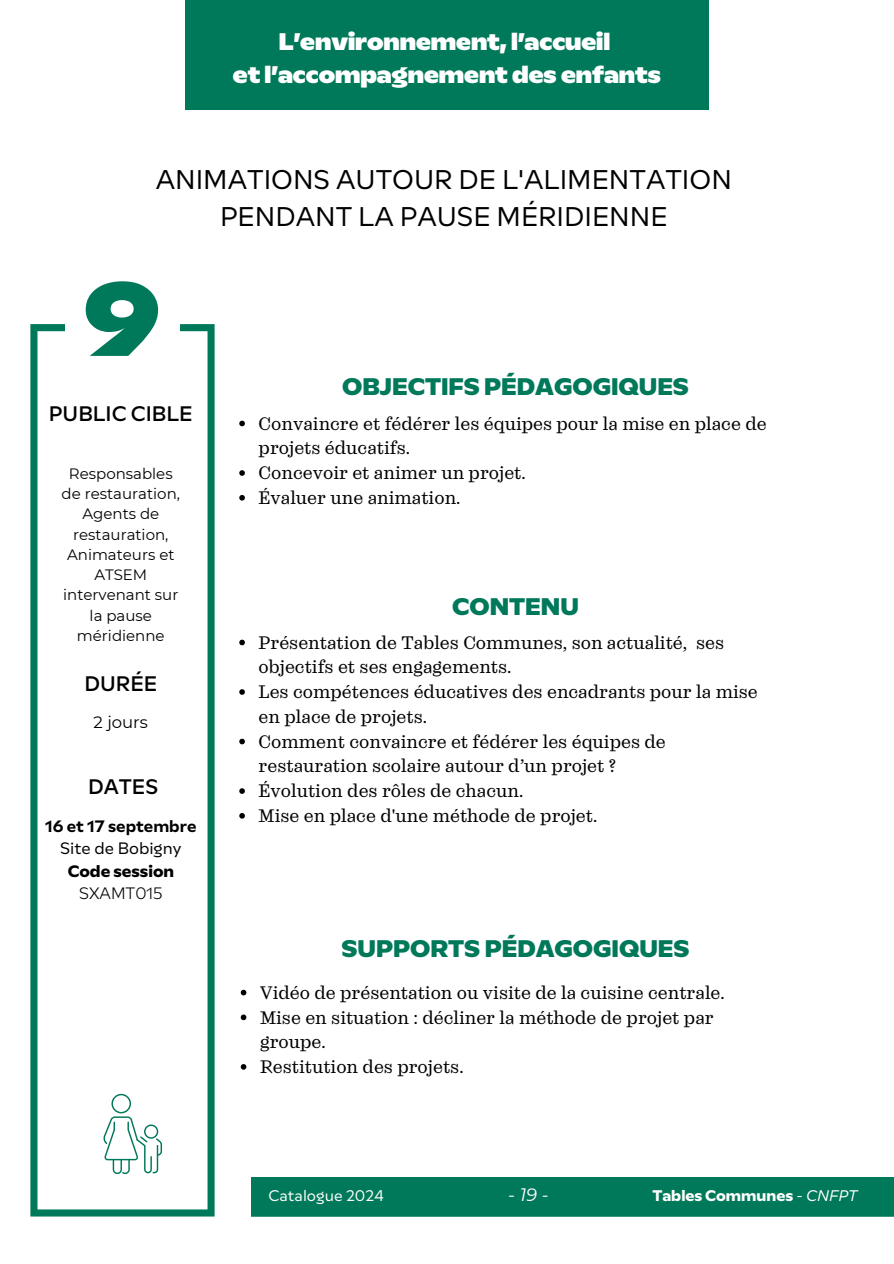
<style>
.page{position:relative;width:894px;height:1264px;background:#fff}
.page>*{position:absolute;margin:0;border:0;box-sizing:border-box;transform-origin:0 0}
.t1{font:900 105px "RB Multima";color:#00785a}
.t2{font:27px/37.2px "RB Multima";color:#000;text-align:center}
.t3{font:900 24px/32.7px "RB Multima";color:#fefffe;text-align:center}
.t4{font:800 24px "RB Multima";color:#00785a}
.t5{font:500 21px "RB Multima";color:#000}
.t6{font:18px/24.8px "RB Kreol Text";color:#000}
.t7{font:italic 18px "Montserrat";color:#fefffe}
.t8{font:600 16.5px/22.5px "RB Multima";color:#000;text-align:center}
.t9{font:16.5px "Montserrat";color:#000}
.t10{font:700 15.3px "RB Multima";color:#fefffe}
.t11{font:15.3px "RB Multima";color:#fefffe}
.t12{font:15px/20.2px "Montserrat";color:#000;text-align:center}
.s1{font-weight:400}
.s2{font-weight:700}
.s3{font-weight:300}
.s4{font-weight:400;font-style:italic}
</style>
<div class="page">
<svg style="left:239px;top:639px;width:6px;height:6px"></svg>
<svg style="left:239px;top:689px;width:6px;height:5px"></svg>
<svg style="left:239px;top:738px;width:6px;height:6px"></svg>
<svg style="left:239px;top:788px;width:6px;height:5px"></svg>
<svg style="left:239px;top:813px;width:6px;height:5px"></svg>
<svg style="left:241px;top:989px;width:5px;height:6px"></svg>
<svg style="left:241px;top:1014px;width:5px;height:6px"></svg>
<svg style="left:241px;top:1064px;width:5px;height:5px"></svg>
<svg style="left:30px;top:324px;width:184px;height:892px"></svg>
<div style="left:251px;top:1177px;width:642px;height:39px;background:#00785a"></div>
<svg style="left:239px;top:420px;width:6px;height:6px"></svg>
<svg style="left:239px;top:470px;width:6px;height:6px"></svg>
<svg style="left:239px;top:495px;width:6px;height:5px"></svg>
<svg style="left:103px;top:1093px;width:59px;height:80px"></svg>
<div style="left:65px;top:235px;width:115px;height:169px;background:#fff"></div>
<div style="left:185px;top:0;width:523px;height:110px;background:#00785a"></div>
<h5 class="t3" style="left:233px;top:25px;width:429px">L’environnement, l’accueil<br>et l’accompagnement des enfants</h5>
<h2 class="t3" style="left:210px;top:25px;width:474px">L'ENVIRONNEMENT, L'ACCUEIL ET<br>L'ACCOMPAGNEMENT DES ENFANTS</h2>
<h3 class="t2" style="left:156px;top:161px;width:577px">ANIMATIONS AUTOUR DE L'ALIMENTATION<br>PENDANT LA PAUSE MÉRIDIENNE</h3>
<p class="t1" style="left:84px;top:256px;width:78px">9</p>
<h4 class="t5" style="left:49px;top:400px;width:145px">PUBLIC CIBLE</h4>
<h4 class="t12" style="left:62px;top:463px;width:120px">Responsables de restauration,</h4>
<h4 class="t12" style="left:73px;top:504px;width:97px">Agents de restauration,</h4>
<h2 class="t12" style="left:63px;top:544px;width:117px">Animateurs et<br>ATSEM intervenant sur la pause méridienne</h2>
<p class="t5" style="left:84px;top:671px;width:74px">DURÉE</p>
<p class="t9" style="left:94px;top:712px;width:56px">2 jours</p>
<p class="t5" style="left:88px;top:774px;width:72px">DATES</p>
<p class="t8" style="left:45px;top:814px;width:153px">16 et 17 septembre<br><span class="s1">Site de Bobigny<br></span><span class="s2">Code session<br></span><span class="s3">SXAMT015</span></p>
<p class="t4" style="left:342px;top:372px;width:348px">OBJECTIFS PÉDAGOGIQUES</p>
<h2 class="t6" style="left:258px;top:411px;width:509px">Convaincre et fédérer les équipes pour la mise en place de projets éducatifs.</h2>
<p class="t6" style="left:258px;top:460px;width:268px">Concevoir et animer un projet.</p>
<p class="t6" style="left:258px;top:485px;width:203px">Évaluer une animation.</p>
<p class="t4" style="left:452px;top:592px;width:128px">CONTENU</p>
<h2 class="t6" style="left:258px;top:630px;width:467px">Présentation de Tables Communes, son actualité, ses objectifs et ses engagements.</h2>
<h1 class="t6" style="left:258px;top:679px;width:500px">Les compétences éducatives des encadrants pour la mise en place de projets.</h1>
<p class="t6" style="left:258px;top:729px;width:408px">Comment convaincre et fédérer les équipes de restauration scolaire autour d’un projet ?</p>
<p class="t6" style="left:258px;top:778px;width:266px">Évolution des rôles de chacun.</p>
<p class="t6" style="left:258px;top:803px;width:340px">Mise en place d'une méthode de projet.</p>
<p class="t4" style="left:341px;top:934px;width:349px">SUPPORTS PÉDAGOGIQUES</p>
<p class="t6" style="left:260px;top:980px;width:466px">Vidéo de présentation ou visite de la cuisine centrale.</p>
<h5 class="t6" style="left:260px;top:1004px;width:455px">Mise en situation : décliner la méthode de projet par groupe.</h5>
<h5 class="t6" style="left:260px;top:1054px;width:205px">Restitution des projets.</h5>
<p class="t11" style="left:268px;top:1186px;width:117px">Catalogue 2024</p>
<p class="t7" style="left:508px;top:1183px;width:42px">-19-</p>
<p class="t10" style="left:652px;top:1186px;width:207px">Tables Communes <span class="s4">- CNFPT</span></p>
</div>
